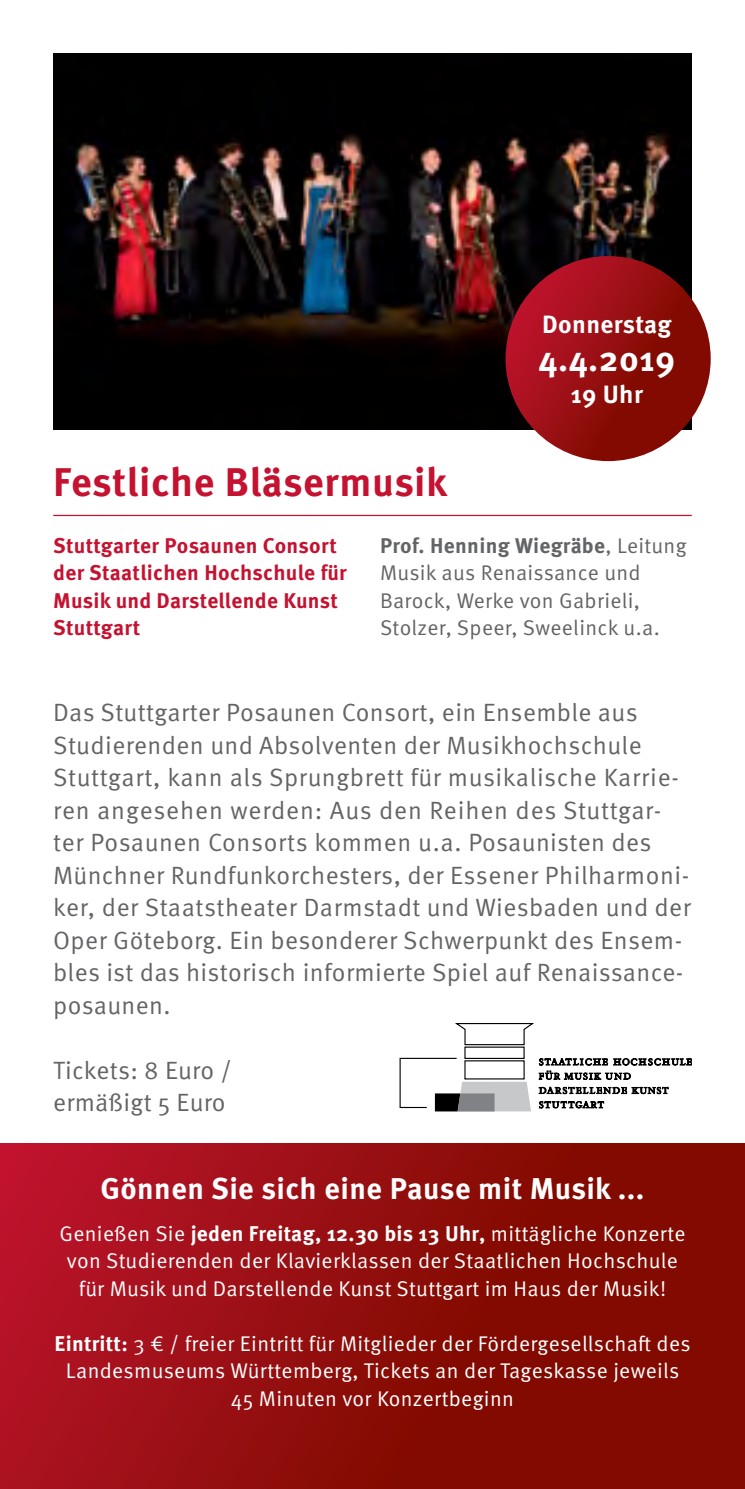
<style>
.page{position:relative;width:745px;height:1489px;background:#fff}
.page>*{position:absolute;margin:0;border:0;box-sizing:border-box;transform-origin:0 0}
.t1{font:700 40px "Meta OT";letter-spacing:.015em;color:#c41230}
.t2{font:700 35px "Meta OT";color:#fff}
.t3{font:700 30px "Meta OT";letter-spacing:.015em;color:#fff}
.t4{font:25px/32.5px "Meta OT Norm";letter-spacing:.015em;color:#636466}
.t5{font:700 25px "Meta OT";letter-spacing:.015em;color:#fff}
.t6{font:21.25px/27.5px "Meta OT Norm";letter-spacing:.015em;color:#fff;text-align:center}
.t7{font:700 21.25px/27.5px "Meta OT";letter-spacing:.015em;color:#c41230}
.t8{font:21.25px/27.5px "Meta OT Norm";letter-spacing:.015em;color:#636466}
.t9{font:700 21.25px "Meta OT";letter-spacing:.015em;color:#636466}
.s1{font-family:"Meta OT Norm";font-weight:400}
.s2{font-family:"Meta OT";font-weight:700}
</style>
<div class="page">
<img style="left:53px;top:54px;width:638px;height:375px">
<hr style="left:53px;top:515px;width:638px;height:1px;background:#c41230">
<svg style="left:505px;top:256px;width:205px;height:205px;background:#960e10"></svg>
<svg style="left:539px;top:1101px;width:64px;height:7px"></svg>
<svg style="left:538px;top:1087px;width:129px;height:6px"></svg>
<svg style="left:538px;top:1058px;width:153px;height:21px"></svg>
<svg style="left:455px;top:1023px;width:78px;height:22px"></svg>
<svg style="left:399px;top:1057px;width:131px;height:54px"></svg>
<div style="left:0;top:1143px;width:744px;height:345px;background:linear-gradient(to right,#b01324,#770800)"></div>
<h1 class="t1" style="left:53px;top:457px;width:395px">Festliche Bläsermusik</h1>
<p class="t5" style="left:541px;top:308px;width:131px">Donnerstag</p>
<h2 class="t2" style="left:538px;top:336px;width:138px">4.4.2019</h2>
<p class="t5" style="left:570px;top:378px;width:74px">19 Uhr</p>
<p class="t7" style="left:53px;top:532px;width:295px">Stuttgarter Posaunen Consort der Staatlichen Hochschule für<br>Musik und Darstellende Kunst<br>Stuttgart</p>
<p class="t9" style="left:380px;top:532px;width:308px">Prof. Henning Wiegräbe<span class="s1">, Leitung</span></p>
<p class="t8" style="left:380px;top:559px;width:281px">Musik aus Renaissance und<br>Barock, Werke von Gabrieli,<br>Stolzer, Speer, Sweelinck u.a.</p>
<p class="t4" style="left:53px;top:696px;width:638px">Das Stuttgarter Posaunen Consort, ein Ensemble aus Studierenden und Absolventen der Musikhochschule Stuttgart, kann als Sprungbrett für musikalische Karrie&shy;ren angesehen werden: Aus den Reihen des Stuttgar&shy;ter Posaunen Consorts kommen u.a. Posaunisten des Münchner Rundfunkorchesters, der Essener Philharmoni&shy;ker, der Staatstheater Darmstadt und Wiesbaden und der Oper Göteborg. Ein besonderer Schwerpunkt des Ensem&shy;bles ist das historisch informierte Spiel auf Renaissance‑ posaunen.</p>
<p class="t4" style="left:53px;top:1054px;width:180px">Tickets: 8 Euro / ermäßigt 5 Euro</p>
<p class="t3" style="left:100px;top:1169px;width:545px">Gönnen Sie sich eine Pause mit Musik ...</p>
<p class="t6" style="left:59px;top:1219px;width:627px">Genießen Sie <span class="s2">jeden Freitag, 12.30 bis 13 Uhr,</span> mittägliche Konzerte von Studierenden der Klavierklassen der Staatlichen Hochschule für Musik und Darstellende Kunst Stuttgart im Haus der Musik!</p>
<p class="t6" style="left:55px;top:1329px;width:637px"><span class="s2">Eintritt:</span> 3 € / freier Eintritt für Mitglieder der Fördergesellschaft des<br>Landesmuseums Württemberg, Tickets an der Tageskasse jeweils<br>45 Minuten vor Konzertbeginn</p>
</div>
